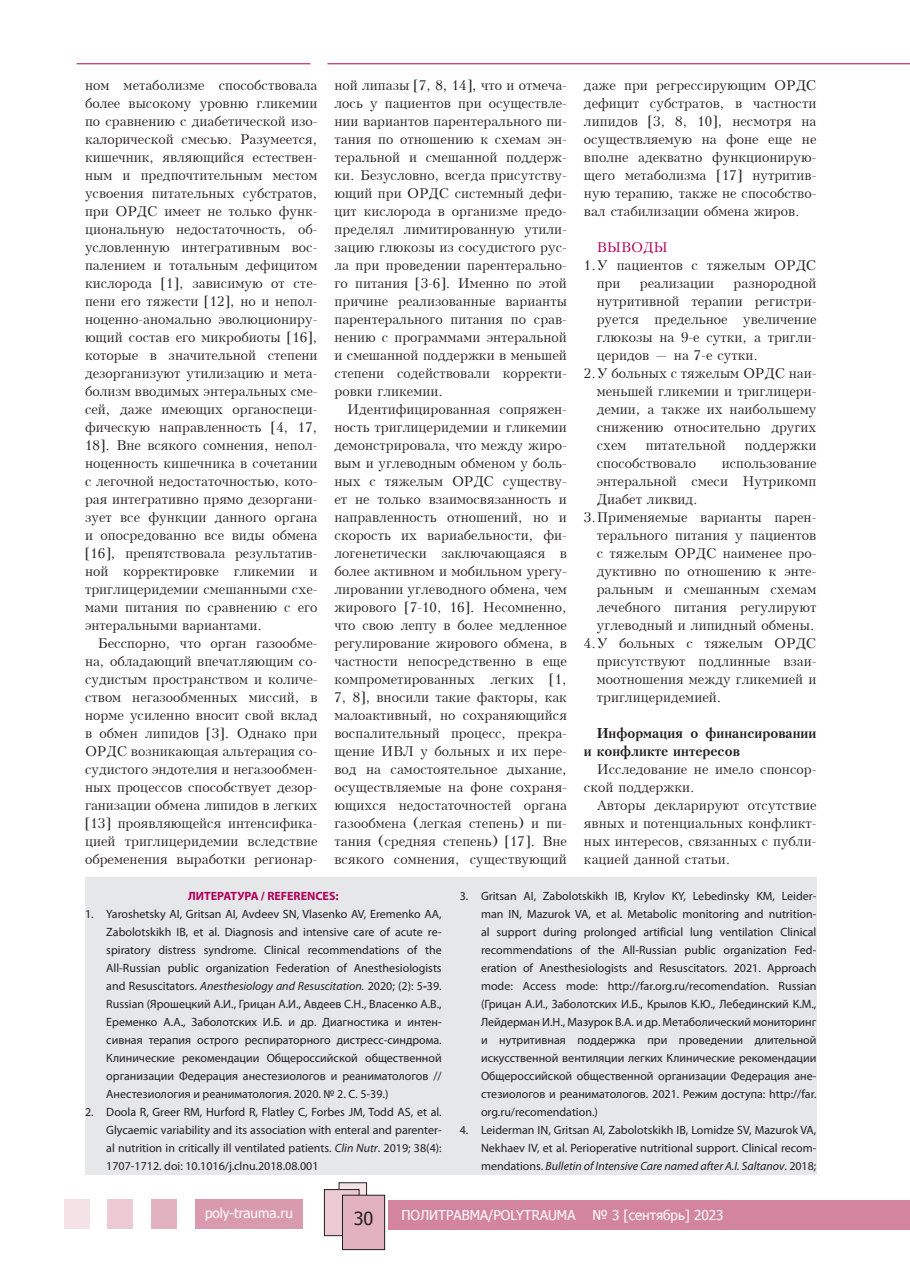
<style>
.page{position:relative;width:910px;height:1280px;background:#fff}
.page>*{position:absolute;margin:0;border:0;box-sizing:border-box;transform-origin:0 0}
.t1{font:18px "Tahoma";color:#231f20}
.t2{font:13.5px/18px "Kudrashov Plain";color:#231f20;text-align:justify}
.t3{font:13.5px "Tahoma";color:#fff}
.t4{font:700 13.5px/18px "Kudrashov";color:#231f20}
.t5{font:13.5px "Kudrashov Plain";color:#b1015c}
.t6{font:12px/18px "Myriad Pro";color:#231f20;text-align:justify}
.t7{font:700 12px "Myriad Pro";color:#b1015c}
.s1{font-style:italic}
.s2{font-weight:700}
</style>
<div class="page">
<div style="left:196px;top:1198px;width:107px;height:30px;background:#da9aae"></div>
<div style="left:151px;top:1198px;width:25px;height:30px;background:#e3b2c1"></div>
<div style="left:107px;top:1198px;width:26px;height:30px;background:#eccad4"></div>
<div style="left:64px;top:1198px;width:25px;height:30px;background:#f5e2e7"></div>
<div style="left:389px;top:1199px;width:521px;height:30px;background:#d3859f"></div>
<div style="left:339px;top:1183px;width:28px;height:36px;background:#f5e2e7"></div>
<div style="left:339px;top:1182px;width:28px;height:37px;border:1px solid #231f20"></div>
<div style="left:324px;top:1189px;width:35px;height:47px;background:#eccad4"></div>
<div style="left:324px;top:1189px;width:35px;height:47px;border:1px solid #231f20"></div>
<div style="left:342px;top:1195px;width:43px;height:54px;background:#e3b2c1"></div>
<div style="left:342px;top:1195px;width:43px;height:55px;border:1px solid #231f20"></div>
<hr style="left:327px;top:63px;width:583px;height:1px;background:#b1015c">
<hr style="left:77px;top:63px;width:233px;height:1px;background:#b1015c">
<div style="left:85px;top:878px;width:731px;height:297px;background:#e6e7e9"></div>
<p class="t2" style="left:85px;top:76px;width:234px">ном метаболизме способствовала более высокому уровню гликемии по сравнению с диабетической изо&shy;калорической смесью. Разумеется, кишечник, являющийся естествен&shy;ным и предпочтительным местом усвоения питательных субстратов, при ОРДС имеет не только функ&shy;циональную недостаточность, об&shy;условленную интегративным вос&shy;палением и тотальным дефицитом кислорода [1], зависимую от сте&shy;пени его тяжести [12], но и непол&shy;ноценно-аномально эволюциониру&shy;ющий состав его микробиоты [16], которые в значительной степени дезорганизуют утилизацию и мета&shy;болизм вводимых энтеральных сме&shy;сей, даже имеющих органоспеци&shy;фическую направленность [4, 17, 18]. Вне всякого сомнения, непол&shy;ноценность кишечника в сочетании с легочной недостаточностью, кото&shy;рая интегративно прямо дезоргани&shy;зует все функции данного органа и опосредованно все виды обмена [16], препятствовала результатив&shy;ной корректировке гликемии и триглицеридемии смешанными схе&shy;мами питания по сравнению с его энтеральными вариантами.</p>
<p class="t2" style="left:85px;top:634px;width:234px;text-indent:13px">Бесспорно, что орган газообме&shy;на, обладающий впечатляющим со&shy;судистым пространством и количе&shy;ством негазообменных миссий, в норме усиленно вносит свой вклад в обмен липидов [3]. Однако при ОРДС возникающая альтерация со&shy;судистого эндотелия и негазообмен&shy;ных процессов способствует дезор&shy;ганизации обмена липидов в легких [13] проявляющейся интенсифика&shy;цией триглицеридемии вследствие обременения выработки регионар-</p>
<p class="t2" style="left:334px;top:76px;width:234px">ной липазы [7, 8, 14], что и отмеча&shy;лось у пациентов при осуществле&shy;нии вариантов парентерального пи&shy;тания по отношению к схемам эн&shy;теральной и смешанной поддерж&shy;ки. Безусловно, всегда присутству&shy;ющий при ОРДС системный дефи&shy;цит кислорода в организме предо&shy;пределял лимитированную утили&shy;зацию глюкозы из сосудистого рус&shy;ла при проведении парентерально&shy;го питания [3-6]. Именно по этой причине реализованные варианты парентерального питания по срав&shy;нению с программами энтеральной и смешанной поддержки в меньшей степени содействовали корректи&shy;ровки гликемии.</p>
<p class="t2" style="left:334px;top:400px;width:234px;text-indent:13px">Идентифицированная сопряжен&shy;ность триглицеридемии и гликемии демонстрировала, что между жиро&shy;вым и углеводным обменом у боль&shy;ных с тяжелым ОРДС существу&shy;ет не только взаимосвязанность и направленность отношений, но и скорость их вариабельности, фи&shy;логенетически заключающаяся в более активном и мобильном урегу&shy;лировании углеводного обмена, чем жирового [7-10, 16]. Несомненно, что свою лепту в более медленное регулирование жирового обмена, в частности непосредственно в еще компрометированных легких [1, 7, 8], вносили такие факторы, как малоактивный, но сохраняющийся воспалительный процесс, прекра&shy;щение ИВЛ у больных и их пере&shy;вод на самостоятельное дыхание, осуществляемые на фоне сохраня&shy;ющихся недостаточностей органа газообмена (легкая степень) и пи&shy;тания (средняя степень) [17]. Вне всякого сомнения, существующий</p>
<p class="t2" style="left:584px;top:76px;width:234px">даже при регрессирующим ОРДС дефицит субстратов, в частности липидов [3, 8, 10], несмотря на осуществляемую на фоне еще не вполне адекватно функционирую&shy;щего метаболизма [17] нутритив&shy;ную терапию, также не способство&shy;вал стабилизации обмена жиров.</p>
<p class="t5" style="left:597px;top:239px;width:72px">ВЫВОДЫ</p>
<p class="t2" style="left:597px;top:256px;width:221px;text-indent:-13px">1.У пациентов с тяжелым ОРДС при</p>
<p class="t2" style="left:640px;top:274px;width:76px">реализации</p>
<p class="t2" style="left:734px;top:274px;width:84px">разнородной</p>
<p class="t2" style="left:597px;top:292px;width:221px">нутритивной терапии регистри-</p>
<p class="t2" style="left:597px;top:310px;width:221px">руется предельное увеличение</p>
<p class="t2" style="left:597px;top:328px;width:221px">глюкозы на 9-е сутки, а тригли-</p>
<p class="t2" style="left:597px;top:346px;width:163px">церидов — на 7-е сутки.</p>
<p class="t2" style="left:584px;top:364px;width:234px">2.У больных с тяжелым ОРДС наи-</p>
<p class="t2" style="left:597px;top:382px;width:221px">меньшей гликемии и триглицери-</p>
<p class="t2" style="left:597px;top:400px;width:221px">демии, а также их наибольшему</p>
<p class="t2" style="left:597px;top:418px;width:221px">снижению относительно других</p>
<p class="t2" style="left:597px;top:436px;width:31px">схем</p>
<p class="t2" style="left:646px;top:436px;width:82px">питательной</p>
<p class="t2" style="left:745px;top:436px;width:73px">поддержки</p>
<p class="t2" style="left:597px;top:454px;width:101px">способствовало</p>
<p class="t2" style="left:722px;top:454px;width:96px">использование</p>
<p class="t2" style="left:597px;top:472px;width:221px">энтеральной смеси Нутрикомп</p>
<p class="t2" style="left:597px;top:490px;width:103px">Диабет ликвид.</p>
<p class="t2" style="left:584px;top:508px;width:234px">3.Применяемые варианты парен-</p>
<p class="t2" style="left:597px;top:526px;width:221px">терального питания у пациентов</p>
<p class="t2" style="left:597px;top:544px;width:221px">с тяжелым ОРДС наименее про-</p>
<p class="t2" style="left:597px;top:562px;width:221px">дуктивно по отношению к энте-</p>
<p class="t2" style="left:597px;top:580px;width:221px">ральным и смешанным схемам</p>
<p class="t2" style="left:597px;top:598px;width:221px">лечебного питания регулируют</p>
<p class="t2" style="left:597px;top:616px;width:220px">углеводный и липидный обмены.</p>
<p class="t2" style="left:584px;top:634px;width:234px">4.У больных с тяжелым ОРДС</p>
<p class="t2" style="left:597px;top:652px;width:221px">присутствуют подлинные взаи-</p>
<p class="t2" style="left:597px;top:670px;width:221px">моотношения между гликемией и</p>
<p class="t2" style="left:597px;top:688px;width:126px">триглицеридемией.</p>
<p class="t4" style="left:584px;top:724px;width:234px;text-indent:13px">Информация о финансировании и конфликте интересов</p>
<p class="t2" style="left:584px;top:760px;width:234px;text-indent:13px">Исследование не имело спонсор&shy;ской поддержки.</p>
<p class="t2" style="left:584px;top:796px;width:234px;text-indent:13px">Авторы декларируют отсутствие явных и потенциальных конфликт&shy;ных интересов, связанных с публи&shy;кацией данной статьи.</p>
<p class="t7" style="left:188px;top:888px;width:152px">ЛИТЕРАТУРА / REFERENCES:</p>
<p class="t6" style="left:106px;top:905px;width:337px;text-indent:-21px">1. Yaroshetsky AI, Gritsan AI, Avdeev SN, Vlasenko AV, Eremenko AA, Zabolotskikh IB, et al. Diagnosis and intensive care of acute re&shy;spiratory distress syndrome. Clinical recommendations of the All-Russian public organization Federation of Anesthesiologists and Resuscitators. <span class="s1">Anesthesiology and Resuscitation.</span> 2020; (2): 5<span class="s2">-</span>39.<br>Russian (Ярошецкий А.И., Грицан А.И., Авдеев С.Н., Власенко А.В., Еременко А.А., Заболотских И.Б. и др. Диагностика и интен&shy;сивная терапия острого респираторного дистресс-синдрома.<br>Клинические рекомендации Общероссийской общественной организации Федерация анестезиологов и реаниматологов // Анестезиология и реаниматология. 2020. № 2. С. 5-39.)</p>
<p class="t6" style="left:106px;top:1103px;width:337px;text-indent:-21px">2. Doola R, Greer RM, Hurford R, Flatley C, Forbes JM, Todd AS, et al.<br>Glycaemic variability and its association with enteral and parenter&shy;al nutrition in critically ill ventilated patients. <span class="s1">Clin Nutr</span>. 2019; 38(4):<br>1707-1712. doi: 10.1016/j.clnu.2018.08.001</p>
<p class="t6" style="left:481px;top:887px;width:337px;text-indent:-21px">3. Gritsan AI, Zabolotskikh IB, Krylov KY, Lebedinsky KM, Leider&shy;man IN, Mazurok VA, et al. Metabolic monitoring and nutrition&shy;al support during prolonged artificial lung ventilation Clinical recommendations of the All-Russian public organization Fed&shy;eration of Anesthesiologists and Resuscitators. 2021. Approach mode: Access mode: http://far.org.ru/recomendation. Russian (Грицан А.И., Заболотских И.Б., Крылов К.Ю., Лебединский К.М., Лейдерман И.Н., Мазурок В.А. и др. Метаболический мониторинг и нутритивная поддержка при проведении длительной искусственной вентиляции легких Клинические рекомендации Общероссийской общественной организации Федерация ане&shy;стезиологов и реаниматологов. 2021. Режим доступа: http://far. org.ru/recomendation.)</p>
<p class="t6" style="left:481px;top:1121px;width:337px;text-indent:-21px">4. Leiderman IN, Gritsan AI, Zabolotskikh IB, Lomidze SV, Mazurok VA, Nekhaev IV, et al. Perioperative nutritional support. Clinical recom&shy;mendations. <span class="s1">Bulletin of Intensive Care named after A.I. Saltanov</span>. 2018;</p>
<p class="t3" style="left:205px;top:1204px;width:89px">poly-trauma.ru</p>
<h1 class="t1" style="left:354px;top:1206px;width:21px">30</h1>
<p class="t3" style="left:401px;top:1206px;width:176px">ПОЛИТРАВМА/POLYTRAUMA</p>
<p class="t3" style="left:592px;top:1206px;width:133px">№ 3 [сентябрь] 2023</p>
</div>
